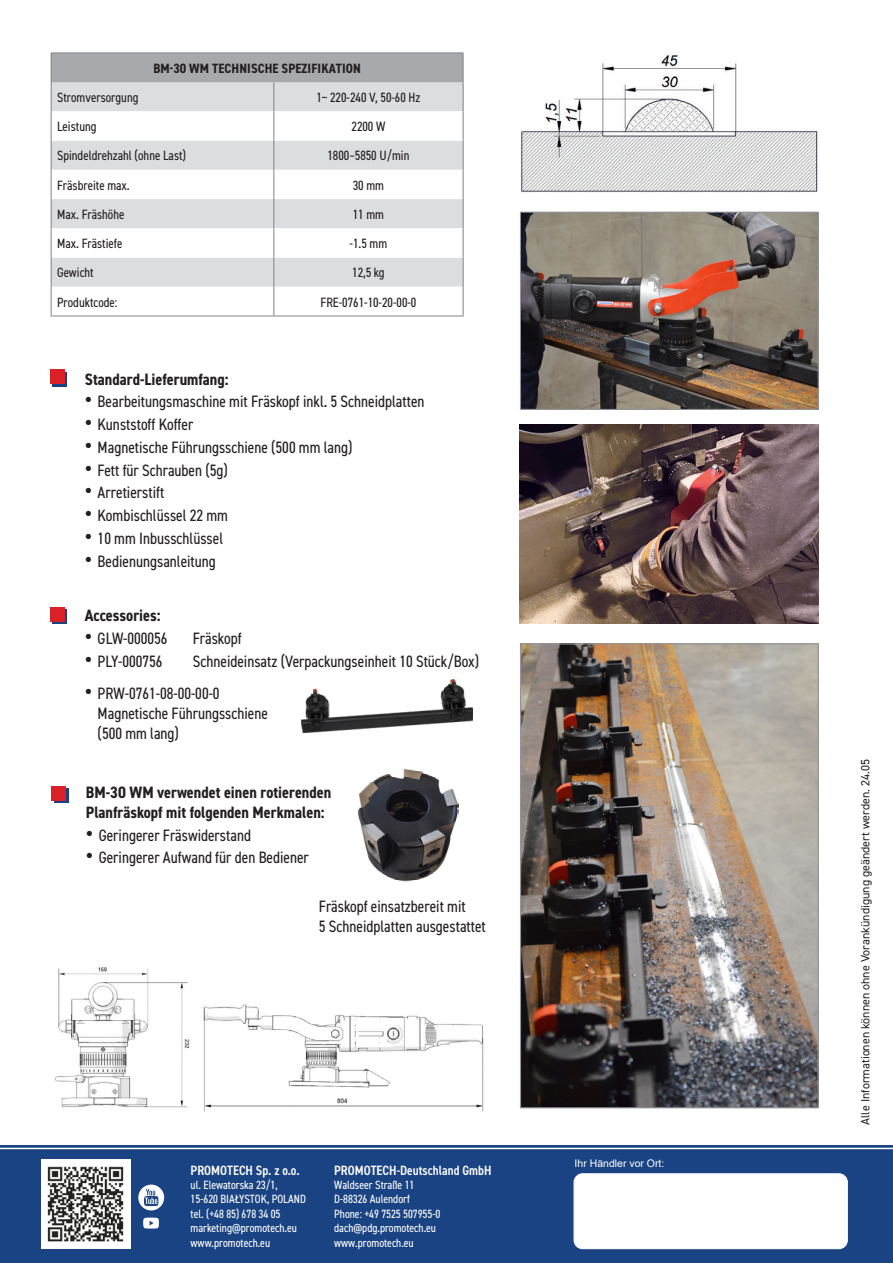
<style>
.page{position:relative;width:893px;height:1263px;background:#fff}
.page>*{position:absolute;margin:0;border:0;box-sizing:border-box;transform-origin:0 0}
.tekst_ulotka_promotech_wypunkt{font:condensed 16.5px/19.8px "DIN2014";color:#231f20}
.tekst_ulotka_promotech_wypunkt-2{font:700 condensed 16.5px/19.8px "DIN2014";color:#231f20}
.tytul_ulotka_promotech_mniejszy{font:700 condensed 16.5px "DIN2014";color:#231f20}
.w_tabelce_tresc{font:condensed 13.5px "DIN2014";color:#231f20}
.t1{font:600 condensed 13.5px "DIN2014";color:#fff}
.Styl_akapitowy5{font:700 condensed 13.5px "DIN2014";letter-spacing:.01em;color:#231f20}
.t2{font:condensed 12px "DIN2014";color:#fff}
.t3{font:12px "DIN2014";color:#231f20}
.t4{font:10.5px "Arial";color:#fff}
.s1{font-family:"Arial";font-stretch:normal;font-size:21px}
</style>
<div class="page">
<div style="left:51px;top:53px;width:412px;height:29px;background:#a8a9ad"></div>
<div style="left:52px;top:82px;width:411px;height:29px;background:#dcdddf"></div>
<hr style="left:51px;top:53px;width:223px;height:1px;background:#808285">
<hr style="left:274px;top:53px;width:189px;height:1px;background:#808285">
<svg style="left:51px;top:53px;width:1px;height:58px"></svg>
<svg style="left:273px;top:82px;width:1px;height:29px"></svg>
<svg style="left:463px;top:53px;width:1px;height:58px"></svg>
<hr style="left:51px;top:111px;width:1px;height:30px;background:#808285">
<hr style="left:273px;top:111px;width:1px;height:30px;background:#808285">
<hr style="left:463px;top:111px;width:1px;height:30px;background:#808285">
<svg style="left:51px;top:141px;width:413px;height:175px"></svg>
<hr style="left:51px;top:316px;width:223px;height:1px;background:#808285">
<hr style="left:274px;top:316px;width:189px;height:1px;background:#808285">
<div style="left:0;top:1145px;width:893px;height:118px;background:#1a4383"></div>
<img style="left:41px;top:1159px;width:89px;height:90px">
<div style="left:574px;top:1174px;width:273px;height:75px;background:#fff;border-radius:9px"></div>
<div style="left:574px;top:1173px;width:273px;height:76px;border:1px solid #fff;border-radius:9px"></div>
<svg style="left:138px;top:1184px;width:26px;height:26px"></svg>
<svg style="left:143px;top:1217px;width:16px;height:11px"></svg>
<hr style="left:0;top:1148px;width:893px;height:1px;background:#fff">
<div style="left:53px;top:372px;width:14px;height:14px;background:#1a4383"></div>
<div style="left:51px;top:370px;width:14px;height:14px;background:#da2128"></div>
<svg style="left:53px;top:609px;width:14px;height:15px"></svg>
<div style="left:51px;top:607px;width:14px;height:14px;background:#da2128"></div>
<svg style="left:54px;top:788px;width:14px;height:15px"></svg>
<div style="left:52px;top:786px;width:14px;height:14px;background:#da2128"></div>
<img style="left:520px;top:54px;width:298px;height:138px">
<img style="left:54px;top:967px;width:136px;height:141px">
<img style="left:203px;top:1005px;width:281px;height:107px">
<img style="left:357px;top:768px;width:102px;height:114px">
<img style="left:522px;top:214px;width:295px;height:194px">
<div style="left:520px;top:212px;width:299px;height:198px;border:1px solid #939598"></div>
<img style="left:522px;top:645px;width:295px;height:461px">
<div style="left:520px;top:643px;width:299px;height:465px;border:1px solid #939598"></div>
<img style="left:302px;top:679px;width:171px;height:53px">
<img style="left:520px;top:424px;width:298px;height:200px">
<p class="Styl_akapitowy5" style="left:153px;top:59px;width:209px">BM-30 WM TECHNISCHE SPEZIFIKATION</p>
<p class="w_tabelce_tresc" style="left:57px;top:88px;width:83px">Stromversorgung</p>
<p class="w_tabelce_tresc" style="left:316px;top:88px;width:105px">1~ 220-240 V, 50-60 Hz</p>
<p class="w_tabelce_tresc" style="left:57px;top:118px;width:41px">Leistung</p>
<p class="w_tabelce_tresc" style="left:352px;top:118px;width:35px">2200 W</p>
<p class="w_tabelce_tresc" style="left:57px;top:147px;width:131px">Spindeldrehzahl (ohne Last)</p>
<p class="w_tabelce_tresc" style="left:327px;top:147px;width:83px">1800–5850 U/min</p>
<p class="w_tabelce_tresc" style="left:57px;top:176px;width:74px">Fräsbreite max.</p>
<p class="w_tabelce_tresc" style="left:353px;top:176px;width:33px">30 mm</p>
<p class="w_tabelce_tresc" style="left:57px;top:205px;width:69px">Max. Fräshöhe</p>
<p class="w_tabelce_tresc" style="left:353px;top:205px;width:33px">11 mm</p>
<p class="w_tabelce_tresc" style="left:57px;top:235px;width:67px">Max. Frästiefe</p>
<p class="w_tabelce_tresc" style="left:350px;top:235px;width:39px">-1.5 mm</p>
<p class="w_tabelce_tresc" style="left:57px;top:264px;width:38px">Gewicht</p>
<p class="w_tabelce_tresc" style="left:352px;top:264px;width:34px">12,5 kg</p>
<p class="w_tabelce_tresc" style="left:57px;top:293px;width:62px">Produktcode:</p>
<p class="w_tabelce_tresc" style="left:321px;top:293px;width:97px">FRE-0761-10-20-00-0</p>
<p class="tytul_ulotka_promotech_mniejszy" style="left:85px;top:368px;width:145px">Standard-Lieferumfang:</p>
<p class="tekst_ulotka_promotech_wypunkt" style="left:85px;top:391px;width:341px"><span class="s1">•</span> Bearbeitungsmaschine mit Fräskopf inkl. 5 Schneidplatten</p>
<p class="tekst_ulotka_promotech_wypunkt" style="left:85px;top:414px;width:110px"><span class="s1">•</span> Kunststoff Koffer</p>
<p class="tekst_ulotka_promotech_wypunkt" style="left:85px;top:437px;width:269px"><span class="s1">•</span> Magnetische Führungsschiene (500 mm lang)</p>
<p class="tekst_ulotka_promotech_wypunkt" style="left:85px;top:459px;width:144px"><span class="s1">•</span> Fett für Schrauben (5g)</p>
<p class="tekst_ulotka_promotech_wypunkt" style="left:85px;top:482px;width:81px"><span class="s1">•</span> Arretierstift</p>
<p class="tekst_ulotka_promotech_wypunkt" style="left:85px;top:505px;width:145px"><span class="s1">•</span> Kombischlüssel 22 mm</p>
<p class="tekst_ulotka_promotech_wypunkt" style="left:85px;top:528px;width:140px"><span class="s1">•</span> 10 mm Inbusschlüssel</p>
<p class="tekst_ulotka_promotech_wypunkt" style="left:85px;top:550px;width:133px"><span class="s1">•</span> Bedienungsanleitung</p>
<p class="tytul_ulotka_promotech_mniejszy" style="left:85px;top:605px;width:77px">Accessories:</p>
<p class="tekst_ulotka_promotech_wypunkt" style="left:85px;top:628px;width:84px"><span class="s1">•</span> GLW-000056</p>
<p class="tekst_ulotka_promotech_wypunkt" style="left:193px;top:628px;width:50px">Fräskopf</p>
<p class="tekst_ulotka_promotech_wypunkt" style="left:85px;top:650px;width:79px"><span class="s1">•</span> PLY-000756</p>
<p class="tekst_ulotka_promotech_wypunkt" style="left:193px;top:650px;width:288px">Schneideinsatz (Verpackungseinheit 10 Stück/Box)</p>
<p class="tekst_ulotka_promotech_wypunkt" style="left:98px;top:683px;width:172px;text-indent:-13px"><span class="s1">•</span> PRW-0761-08-00-00-0<br>Magnetische Führungsschiene (500 mm lang)</p>
<p class="tekst_ulotka_promotech_wypunkt-2" style="left:86px;top:782px;width:247px">BM-30 WM verwendet einen rotierenden<br>Planfräskopf mit folgenden Merkmalen:</p>
<p class="tekst_ulotka_promotech_wypunkt" style="left:86px;top:824px;width:167px"><span class="s1">•</span> Geringerer Fräswiderstand</p>
<p class="tekst_ulotka_promotech_wypunkt" style="left:86px;top:847px;width:224px"><span class="s1">•</span> Geringerer Aufwand für den Bediener</p>
<p class="tekst_ulotka_promotech_wypunkt" style="left:319px;top:896px;width:168px">Fräskopf einsatzbereit mit<br>5 Schneidplatten ausgestattet</p>
<p class="t1" style="left:191px;top:1161px;width:111px">PROMOTECH Sp. z o.o.</p>
<p class="t2" style="left:191px;top:1177px;width:89px">ul. Elewatorska 23/1,</p>
<p class="t2" style="left:191px;top:1191px;width:117px">15-620 BIAŁYSTOK, POLAND</p>
<p class="t2" style="left:191px;top:1206px;width:91px">tel. (+48 85) 678 34 05</p>
<p class="t2" style="left:191px;top:1220px;width:108px">marketing@promotech.eu</p>
<p class="t2" style="left:191px;top:1234px;width:81px">www.promotech.eu</p>
<p class="t1" style="left:334px;top:1161px;width:159px">PROMOTECH-Deutschland GmbH</p>
<p class="t2" style="left:334px;top:1177px;width:82px">Waldseer Straße 11</p>
<p class="t2" style="left:334px;top:1191px;width:77px">D-88326 Aulendorf</p>
<p class="t2" style="left:334px;top:1206px;width:108px">Phone: +49 7525 507955-0</p>
<p class="t2" style="left:334px;top:1220px;width:103px">dach@pdg.promotech.eu</p>
<p class="t2" style="left:334px;top:1234px;width:81px">www.promotech.eu</p>
<p class="t4" style="left:575px;top:1156px;width:91px">Ihr Händler vor Ort:</p>
<p class="t3" style="left:858px;top:1125px;width:367px;rotate:-90deg">Alle Informationen können ohne Vorankündigung geändert werden. 24.05</p>
</div>
